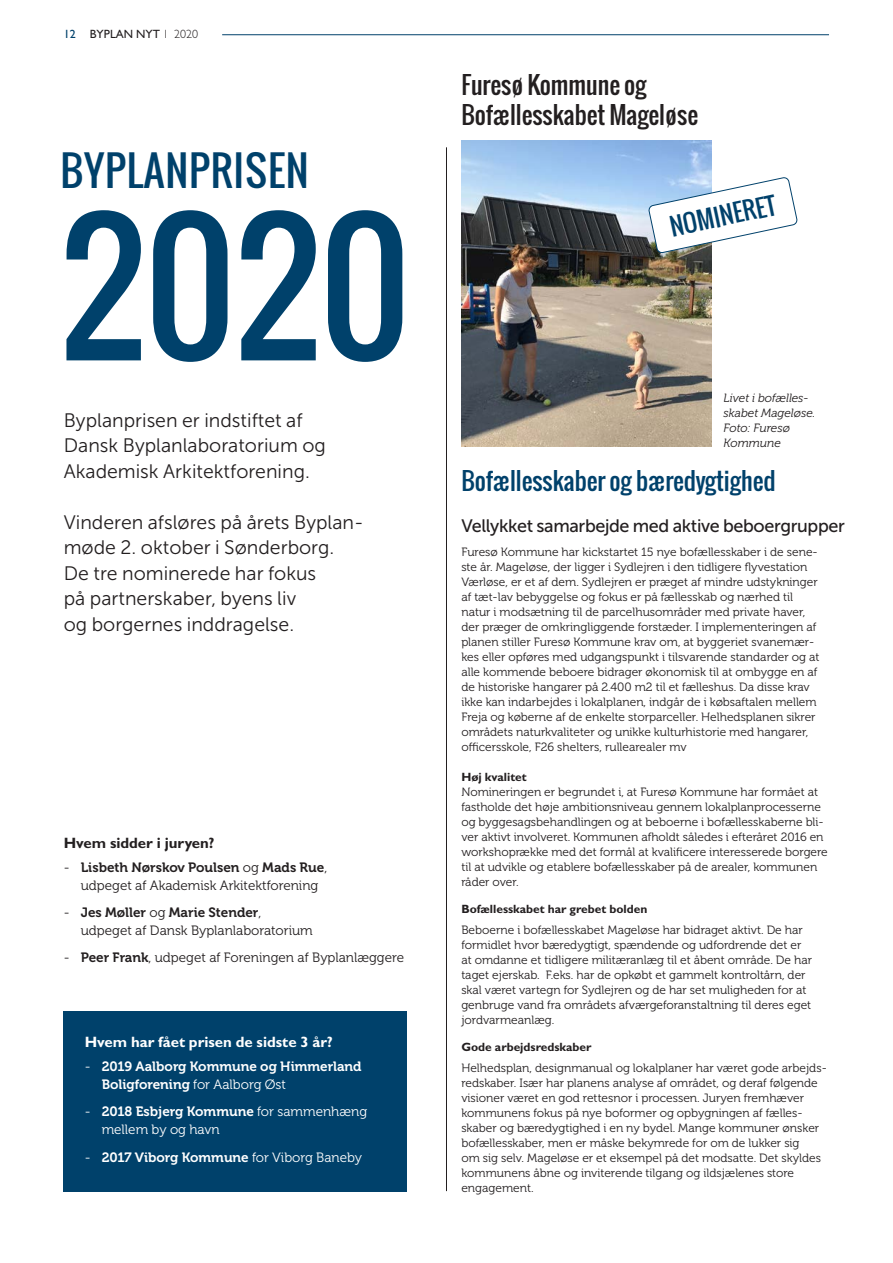
<style>
.page{position:relative;width:893px;height:1263px;background:#fff}
.page>*{position:absolute;margin:0;border:0;box-sizing:border-box;transform-origin:0 0}
.Rubrik{font:169.95px "Oswald";color:#00416b}
.Rubrik-2{font:40.8px "Oswald";letter-spacing:.02em;color:#00416b}
.Rubrik-3{font:24px "Oswald";color:#00416b}
.Rubrik-4{font:24px "Oswald";color:#231f20}
.Manchet{font:19.5px/25.5px "Museo Sans 300";color:#231f20}
.Manchet-2{font:18px "Museo Sans 500";letter-spacing:-.02em;color:#231f20}
.Mellemrubrik{font:700 15px "Gill Sans Std";color:#fff}
.Mellemrubrik-2{font:700 15px "Gill Sans Std";color:#231f20}
.t1{font:13.5px/18px "Museo 300";color:#231f20;text-align:center}
.t2{font:13.5px/18px "Museo 700";color:#fff}
.t3{font:13.5px/18px "Museo 300";color:#fff}
.Brødtekst{font:12px/15px "Museo 300";color:#231f20}
.Mellemrubrik-3{font:700 12px "Gill Sans Std";color:#231f20}
.Brødtekst-2{font:italic 12px/15px "Museo 300";color:#231f20}
.t4{font:12px "Gill Sans Std";color:#231f20}
.Brødtekst-3{font:700 12px "Gill Sans Std";color:#231f20}
.s1{color:#00416b}
.s2{font-weight:300}
.s3{font-family:"Museo 700"}
.s4{font-family:"Museo 300"}
</style>
<div class="page">
<div style="left:64px;top:1011px;width:343px;height:180px;background:#00416b"></div>
<hr style="left:446px;top:147px;width:1px;height:1044px;background:#231f20">
<img style="left:461px;top:141px;width:250px;height:306px">
<svg style="left:649px;top:177px;width:148px;height:76px"></svg>
<hr style="left:222px;top:34px;width:607px;height:1px;background:#00416b">
<p class="t4" style="left:64px;top:27px;width:136px"><span class="s1">12</span> BYPLAN NYT <span class="s2">1 2020</span></p>
<p class="Rubrik-2" style="left:61px;top:140px;width:250px">BYPLANPRISEN</p>
<p class="Rubrik" style="left:61px;top:159px;width:351px">2020</p>
<p class="Manchet" style="left:64px;top:407px;width:264px">Byplanprisen er indstiftet af<br>Dansk Byplanlaboratorium og<br>Akademisk Arkitektforening.</p>
<p class="Manchet" style="left:64px;top:509px;width:301px">Vinderen afsløres på årets Byplan&shy;møde 2. oktober i Sønderborg.<br>De tre nominerede har fokus</p>
<p class="Manchet" style="left:64px;top:586px;width:234px">på partnerskaber, byens liv</p>
<p class="Manchet" style="left:64px;top:611px;width:232px">og borgernes inddragelse.</p>
<p class="Mellemrubrik-2" style="left:64px;top:834px;width:152px">Hvem sidder i juryen?</p>
<p class="t1" style="left:64px;top:858px;width:265px">- <span class="s3">Lisbeth Nørskov Poulsen</span> og <span class="s3">Mads Rue</span>, udpeget af Akademisk Arkitektforening</p>
<p class="t1" style="left:81px;top:904px;width:233px;text-align:left;text-indent:-17px">- <span class="s3">Jes Møller</span> og <span class="s3">Marie Stender</span>, udpeget af Dansk Byplanlaboratorium</p>
<p class="t1" style="left:64px;top:949px;width:342px">- <span class="s3">Peer Frank</span>, udpeget af Foreningen af Byplanlæggere</p>
<p class="Mellemrubrik" style="left:85px;top:1033px;width:250px">Hvem har fået prisen de sidste 3 år?</p>
<p class="t2" style="left:102px;top:1057px;width:262px;text-indent:-17px"><span class="s4">-</span> 2019 Aalborg Kommune og Himmerland<br>Boligforening <span class="s4">for Aalborg Øst</span></p>
<p class="t3" style="left:102px;top:1103px;width:267px;text-indent:-17px">- <span class="s3">2018 Esbjerg Kommune</span> for sammenhæng mellem by og havn</p>
<p class="t2" style="left:85px;top:1148px;width:279px"><span class="s4">-</span> 2017 Viborg Kommune <span class="s4">for Viborg Baneby</span></p>
<p class="Rubrik-4" style="left:461px;top:66px;width:187px">Furesø Kommune og</p>
<p class="Rubrik-4" style="left:461px;top:96px;width:238px">Bofællesskabet Mageløse</p>
<p class="Rubrik-3" style="left:666px;top:209px;width:110px;rotate:-12deg">NOMINERET</p>
<p class="Brødtekst-2" style="left:724px;top:390px;width:86px">Livet i bofælles-</p>
<p class="Brødtekst-2" style="left:724px;top:405px;width:93px">skabet Mageløse.<br>Foto: Furesø</p>
<p class="Brødtekst-2" style="left:724px;top:435px;width:59px">Kommune</p>
<p class="Rubrik-3" style="left:461px;top:463px;width:316px">Bofællesskaber og bæredygtighed</p>
<p class="Manchet-2" style="left:461px;top:516px;width:385px">Vellykket samarbejde med aktive beboergrupper</p>
<p class="Brødtekst" style="left:461px;top:544px;width:359px">Furesø Kommune har kickstartet 15 nye bofællesskaber i de sene&shy;ste år. Mageløse, der ligger i Sydlejren i den tidligere flyvestation Værløse, er et af dem. Sydlejren er præget af mindre udstykninger af tæt-lav bebyggelse og fokus er på fællesskab og nærhed til natur i modsætning til de parcelhusområder med private haver, der præger de omkringliggende forstæder. I implementeringen af planen stiller Furesø Kommune krav om, at byggeriet svanemær&shy;kes eller opføres med udgangspunkt i tilsvarende standarder og at alle kommende beboere bidrager økonomisk til at ombygge en af de historiske hangarer på 2.400 m2 til et fælleshus. Da disse krav ikke kan indarbejdes i lokalplanen, indgår de i købsaftalen mellem Freja og køberne af de enkelte storparceller. Helhedsplanen sikrer områdets naturkvaliteter og unikke kulturhistorie med hangarer, officersskole, F26 shelters, rullearealer mv</p>
<p class="Brødtekst-3" style="left:461px;top:770px;width:67px">Høj kvalitet</p>
<p class="Brødtekst" style="left:461px;top:784px;width:368px">Nomineringen er begrundet i, at Furesø Kommune har formået at fastholde det høje ambitionsniveau gennem lokalplanprocesserne og byggesagsbehandlingen og at beboerne i bofællesskaberne bli&shy;ver aktivt involveret. Kommunen afholdt således i efteråret 2016 en workshoprække med det formål at kvalificere interesserede borgere til at udvikle og etablere bofællesskaber på de arealer, kommunen råder over.</p>
<p class="Mellemrubrik-3" style="left:461px;top:902px;width:188px">Bofællesskabet har grebet bolden</p>
<p class="Brødtekst" style="left:461px;top:922px;width:352px">Beboerne i bofællesskabet Mageløse har bidraget aktivt. De har formidlet hvor bæredygtigt, spændende og udfordrende det er at omdanne et tidligere militæranlæg til et åbent område. De har taget ejerskab. F.eks. har de opkøbt et gammelt kontroltårn, der skal været vartegn for Sydlejren og de har set muligheden for at genbruge vand fra områdets afværgeforanstaltning til deres eget jordvarmeanlæg.</p>
<p class="Mellemrubrik-3" style="left:461px;top:1040px;width:132px">Gode arbejdsredskaber</p>
<p class="Brødtekst" style="left:461px;top:1060px;width:367px">Helhedsplan, designmanual og lokalplaner har været gode arbejds&shy;redskaber. Især har planens analyse af området, og deraf følgende visioner været en god rettesnor i processen. Juryen fremhæver kommunens fokus på nye boformer og opbygningen af fælles&shy;skaber og bæredygtighed i en ny bydel. Mange kommuner ønsker bofællesskaber, men er måske bekymrede for om de lukker sig<br>om sig selv. Mageløse er et eksempel på det modsatte. Det skyldes kommunens åbne og inviterende tilgang og ildsjælenes store engagement.</p>
</div>
